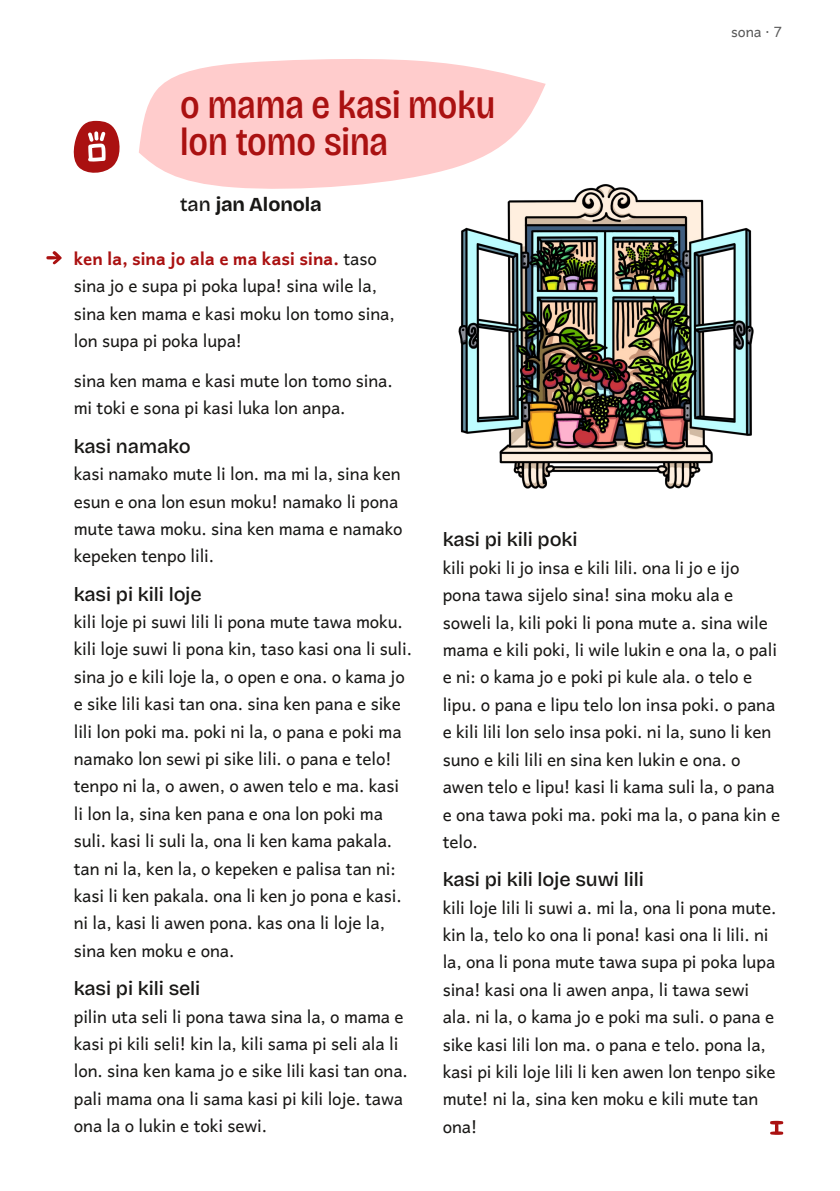
<style>
.page{position:relative;width:840px;height:1191px;background:#fff}
.page>*{position:absolute;margin:0;border:0;box-sizing:border-box;transform-origin:0 0}
.t1{font:500 semi-condensed 39.6px/36.8px "Bricolage Grotesque 48 pt";letter-spacing:-.005em;color:#a11}
.t2{font:500 19.8px "Bricolage Grotesque";letter-spacing:-.005em;color:#181715}
.t3{font:700 19.8px "Bricolage Grotesque";letter-spacing:-.005em;color:#181715}
.t4{font:17px/27.4px "Andika";letter-spacing:-.005em;color:#181715}
.t5{font:14.2px "Andika";color:#5a5a5a}
.s1{font-weight:500}
.s2{font-weight:700;color:#a11}
</style>
<div class="page">
<svg style="left:139px;top:59px;width:406px;height:130px;fill:#fcc"></svg>
<img style="left:442px;top:172px;width:312px;height:317px">
<svg style="left:770px;top:1120px;width:12px;height:14px"></svg>
<svg style="left:46px;top:251px;width:16px;height:13px"></svg>
<svg style="left:74px;top:121px;width:45px;height:52px"></svg>
<h1 class="t1" style="left:180px;top:87px;width:316px">o mama e kasi moku lon tomo sina</h1>
<p class="t3" style="left:180px;top:192px;width:143px"><span class="s1">tan</span> jan Alonola</p>
<p class="t5" style="left:730px;top:19px;width:52px">sona · 7</p>
<p class="t4" style="left:74px;top:244px;width:322px"><span class="s2">ken la, sina jo ala e ma kasi sina.</span> taso sina jo e supa pi poka lupa! sina wile la, sina ken mama e kasi moku lon tomo sina, lon supa pi poka lupa!</p>
<p class="t4" style="left:74px;top:366px;width:320px">sina ken mama e kasi mute lon tomo sina. mi toki e sona pi kasi luka lon anpa.</p>
<p class="t2" style="left:74px;top:434px;width:118px">kasi namako</p>
<p class="t4" style="left:74px;top:459px;width:330px">kasi namako mute li lon. ma mi la, sina ken esun e ona lon esun moku! namako li pona mute tawa moku. sina ken mama e namako kepeken tenpo lili.</p>
<p class="t2" style="left:74px;top:582px;width:129px">kasi pi kili loje</p>
<p class="t4" style="left:74px;top:607px;width:339px">kili loje pi suwi lili li pona mute tawa moku. kili loje suwi li pona kin, taso kasi ona li suli. sina jo e kili loje la, o open e ona. o kama jo e sike lili kasi tan ona. sina ken pana e sike lili lon poki ma. poki ni la, o pana e poki ma namako lon sewi pi sike lili. o pana e telo! tenpo ni la, o awen, o awen telo e ma. kasi li lon la, sina ken pana e ona lon poki ma suli. kasi li suli la, ona li ken kama pakala. tan ni la, ken la, o kepeken e palisa tan ni: kasi li ken pakala. ona li ken jo pona e kasi. ni la, kasi li awen pona. kas ona li loje la, sina ken moku e ona.</p>
<p class="t2" style="left:74px;top:976px;width:128px">kasi pi kili seli</p>
<p class="t4" style="left:74px;top:1001px;width:335px">pilin uta seli li pona tawa sina la, o mama e kasi pi kili seli! kin la, kili sama pi seli ala li lon. sina ken kama jo e sike lili kasi tan ona. pali mama ona li sama kasi pi kili loje. tawa ona la o lukin e toki sewi.</p>
<p class="t2" style="left:442px;top:528px;width:136px">kasi pi kili poki</p>
<p class="t4" style="left:442px;top:553px;width:339px">kili poki li jo insa e kili lili. ona li jo e ijo pona tawa sijelo sina! sina moku ala e soweli la, kili poki li pona mute a. sina wile mama e kili poki, li wile lukin e ona la, o pali e ni: o kama jo e poki pi kule ala. o telo e lipu. o pana e lipu telo lon insa poki. o pana e kili lili lon selo insa poki. ni la, suno li ken suno e kili lili en sina ken lukin e ona. o awen telo e lipu! kasi li kama suli la, o pana e ona tawa poki ma. poki ma la, o pana kin e telo.</p>
<p class="t2" style="left:442px;top:867px;width:202px">kasi pi kili loje suwi lili</p>
<p class="t4" style="left:442px;top:892px;width:335px">kili loje lili li suwi a. mi la, ona li pona mute. kin la, telo ko ona li pona! kasi ona li lili. ni la, ona li pona mute tawa supa pi poka lupa sina! kasi ona li awen anpa, li tawa sewi ala. ni la, o kama jo e poki ma suli. o pana e sike kasi lili lon ma. o pana e telo. pona la, kasi pi kili loje lili li ken awen lon tenpo sike mute! ni la, sina ken moku e kili mute tan ona!</p>
</div>
